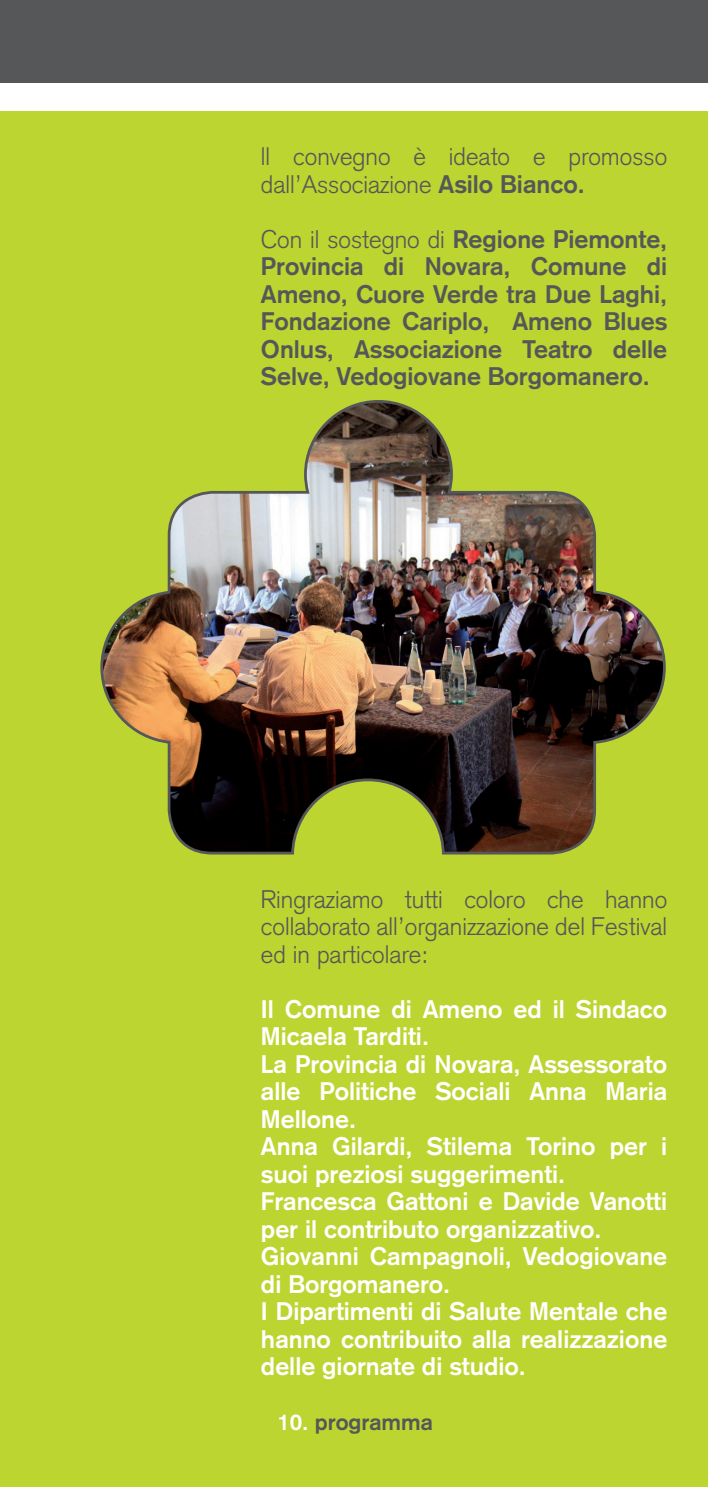
<style>
.page{position:relative;width:708px;height:1487px;background:#fff}
.page>*{position:absolute;margin:0;border:0;box-sizing:border-box;transform-origin:0 0}
.t1{font:700 25px/27.5px "Akzidenz Grotesk";color:#fff}
.t2{font:700 25px/27.5px "Akzidenz Grotesk";color:#555758;text-align:justify}
.t3{font:300 25px/27.5px "Akzidenz Grotesk";color:#555758}
.t4{font:700 22.5px "Akzidenz Grotesk";color:#555758}
.s1{font-weight:700}
.s2{font-weight:300}
.s3{color:#fff}
</style>
<div class="page">
<div style="left:0;top:0;width:707px;height:1487px;background:#bcd531"></div>
<div style="left:0;top:0;width:707px;height:83px;background:#555758"></div>
<div style="left:0;top:83px;width:707px;height:27px;background:#fff"></div>
<img style="left:100px;top:400px;width:566px;height:455px">
<p class="t3" style="left:261px;top:146px;width:407px">ll convegno è ideato e promosso dall’Associazione <span class="s1">Asilo Bianco.</span></p>
<p class="t2" style="left:261px;top:227px;width:407px"><span class="s2">Con il sostegno di</span> Regione Piemonte, Provincia di Novara, Comune di Ameno, Cuore Verde tra Due Laghi, Fondazione Cariplo, Ameno Blues Onlus, Associazione Teatro delle Selve, Vedogiovane Borgomanero.</p>
<p class="t3" style="left:261px;top:888px;width:407px;text-align:justify">Ringraziamo tutti coloro che hanno collaborato all’organizzazione del Festival ed in particolare:</p>
<p class="t1" style="left:261px;top:997px;width:407px">Il Comune di Ameno ed il Sindaco<br>Micaela Tarditi.<br>La Provincia di Novara, Assessorato alle Politiche Sociali Anna Maria<br>Mellone.<br>Anna Gilardi, Stilema Torino per i suoi preziosi suggerimenti.<br>Francesca Gattoni e Davide Vanotti per il contributo organizzativo.<br>Giovanni Campagnoli, Vedogiovane di Borgomanero.<br>I Dipartimenti di Salute Mentale che hanno contribuito alla realizzazione delle giornate di studio.</p>
<p class="t4" style="left:277px;top:1414px;width:157px"><span class="s3">10.</span> programma</p>
</div>
